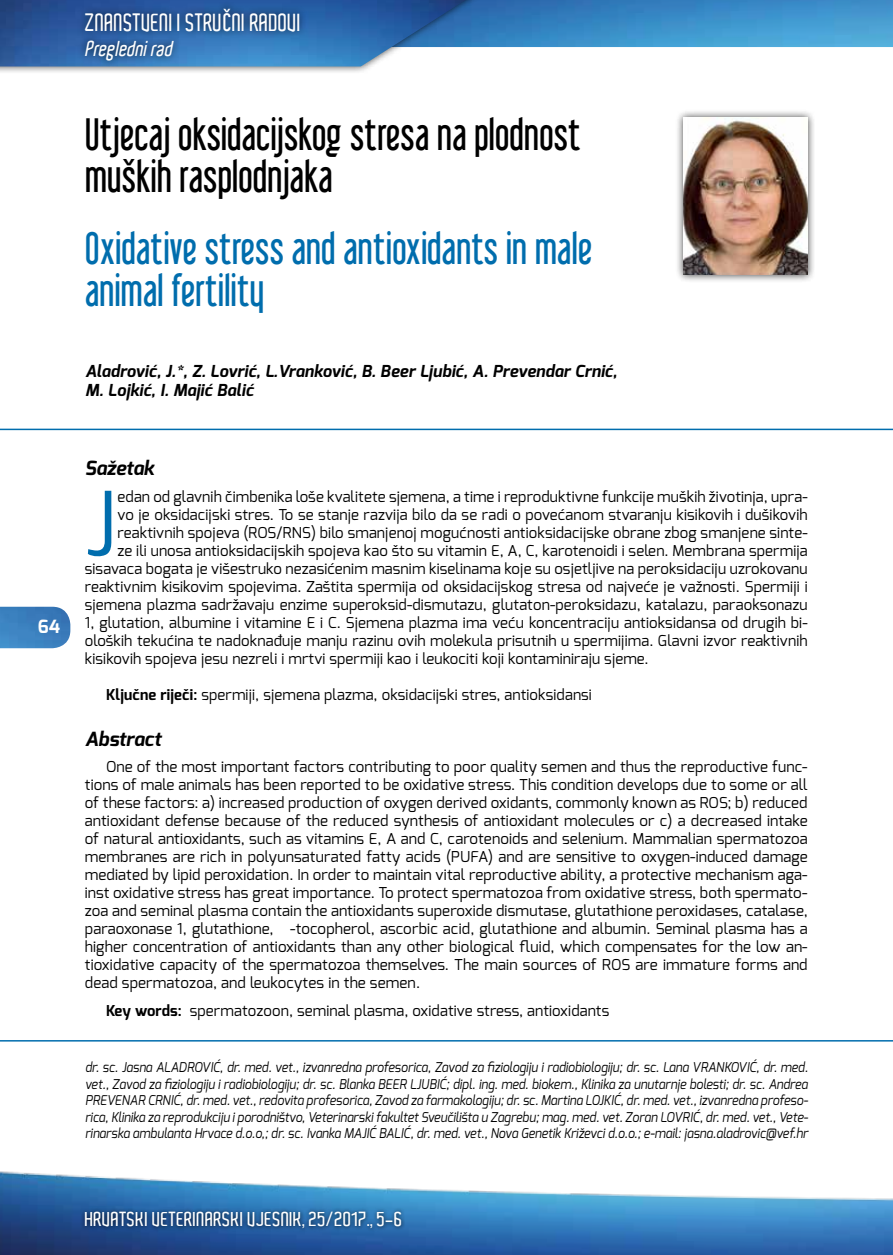
<style>
.page{position:relative;width:893px;height:1255px;background:#fff}
.page>*{position:absolute;margin:0;border:0;box-sizing:border-box;transform-origin:0 0}
.t1{font:88.8px "Exo";color:#006dad}
.t2{font:40.5px/42px "Libel Suit";letter-spacing:.01em;color:#000;scale:.96 1}
.t3{font:40.5px/42px "Libel Suit";letter-spacing:.01em;color:#006dad;scale:.96 1}
.t4{font:600 24px "Aldo";color:#fff;scale:.9 1}
.t5{font:italic 600 21px "Aldo";color:#fff;scale:.9 1}
.t6{font:600 19.5px "Aldo";color:#fff}
.t7{font:italic 700 19.5px "Exo";color:#000}
.t8{font:700 18.15px "Exo";color:#fff}
.t9{font:italic 700 16.5px/18.8px "Exo";letter-spacing:.01em;color:#000}
.t10{font:15px/18px "Exo";letter-spacing:.01em;color:#000;text-align:justify}
.t11{font:italic 13.5px/16.5px "Exo";color:#000;text-align:justify;scale:.91 1}
.s1{font-family:"Libel Suit";font-weight:400;font-size:22.5px}
.s2{font-weight:700}
</style>
<div class="page">
<img style="left:505px;top:0;width:388px;height:47px">
<div style="left:0;top:0;width:505px;height:75px;background:#000;opacity:.75"></div>
<img style="left:0;top:0;width:498px;height:66px">
<img style="left:0;top:1171px;width:893px;height:83px">
<img style="left:0;top:606px;width:70px;height:42px">
<div style="left:81px;top:1207px;width:325px;height:25px;background:#000;opacity:.75"></div>
<hr style="left:0;top:428px;width:893px;height:2px;background:#006dad">
<hr style="left:0;top:1039px;width:893px;height:2px;background:#006dad">
<div style="left:675px;top:110px;width:141px;height:173px;background:#000;opacity:.75"></div>
<img style="left:683px;top:118px;width:125px;height:157px">
<div style="left:78px;top:1px;width:230px;height:67px;background:#000;opacity:.75"></div>
<p class="t8" style="left:38px;top:614px;width:24px">64</p>
<h3 class="t4" style="left:85px;top:9px;width:242px">ZNANSTVENI I STRU<span class="s1">Č</span>NI RADOVI</h3>
<h3 class="t5" style="left:85px;top:37px;width:104px">Preglednirad</h3>
<h2 class="t2" style="left:85px;top:113px;width:518px">Utjecaj oksidacijskog stresa na plodnost muških rasplodnjaka</h2>
<h2 class="t3" style="left:85px;top:227px;width:530px">Oxidative stress and antioxidants in male animal fertility</h2>
<p class="t9" style="left:85px;top:362px;width:534px">Aladrović, J.*, Z. Lovrić, L.Vranković, B. Beer Ljubić, A. Prevendar Crnić,<br>M. Lojkić, I. Majić Balić</p>
<h3 class="t7" style="left:85px;top:455px;width:71px">Sažetak</h3>
<h1 class="t1" style="left:85px;top:466px;width:33px">J</h1>
<p class="t10" style="left:118px;top:487px;width:692px">edan od glavnih čimbenika loše kvalitete sjemena, a time i reproduktivne funkcije muških životinja, upra-</p>
<p class="t10" style="left:118px;top:505px;width:692px">vo je oksidacijski stres. To se stanje razvija bilo da se radi o povećanom stvaranju kisikovih i dušikovih</p>
<p class="t10" style="left:118px;top:523px;width:692px">reaktivnih spojeva (ROS/RNS) bilo smanjenoj mogućnosti antioksidacijske obrane zbog smanjene sinte-</p>
<p class="t10" style="left:118px;top:541px;width:692px">ze ili unosa antioksidacijskih spojeva kao što su vitamin E, A, C, karotenoidi i selen. Membrana spermija</p>
<p class="t10" style="left:85px;top:559px;width:724px">sisavaca bogata je višestruko nezasićenim masnim kiselinama koje su osjetljive na peroksidaciju uzrokovanu</p>
<p class="t10" style="left:85px;top:577px;width:724px">reaktivnim kisikovim spojevima. Zaštita spermija od oksidacijskog stresa od najveće je važnosti. Spermiji i</p>
<p class="t10" style="left:85px;top:595px;width:724px">sjemena plazma sadržavaju enzime superoksid-dismutazu, glutaton-peroksidazu, katalazu, paraoksonazu</p>
<p class="t10" style="left:85px;top:613px;width:724px">1, glutation, albumine i vitamine E i C. Sjemena plazma ima veću koncentraciju antioksidansa od drugih bi-</p>
<p class="t10" style="left:85px;top:631px;width:724px">oloških tekućina te nadoknađuje manju razinu ovih molekula prisutnih u spermijima. Glavni izvor reaktivnih</p>
<p class="t10" style="left:85px;top:649px;width:565px">kisikovih spojeva jesu nezreli i mrtvi spermiji kao i leukociti koji kontaminiraju sjeme.</p>
<p class="t10" style="left:106px;top:685px;width:487px"><span class="s2">Ključne riječi:</span> spermiji, sjemena plazma, oksidacijski stres, antioksidansi</p>
<h3 class="t7" style="left:85px;top:726px;width:78px">Abstract</h3>
<p class="t10" style="left:85px;top:757px;width:725px;text-indent:21px">One of the most important factors contributing to poor quality semen and thus the reproductive func&shy;tions of male animals has been reported to be oxidative stress. This condition develops due to some or all of these factors: a) increased production of oxygen derived oxidants, commonly known as ROS; b) reduced antioxidant defense because of the reduced synthesis of antioxidant molecules or c) a decreased intake of natural antioxidants, such as vitamins E, A and C, carotenoids and selenium. Mammalian spermatozoa membranes are rich in polyunsaturated fatty acids (PUFA) and are sensitive to oxygen-induced damage mediated by lipid peroxidation. In order to maintain vital reproductive ability, a protective mechanism aga&shy;inst oxidative stress has great importance. To protect spermatozoa from oxidative stress, both spermato&shy;zoa and seminal plasma contain the antioxidants superoxide dismutase, glutathione peroxidases, catalase, paraoxonase 1, glutathione, α-tocopherol, ascorbic acid, glutathione and albumin. Seminal plasma has a higher concentration of antioxidants than any other biological fluid, which compensates for the low an&shy;tioxidative capacity of the spermatozoa themselves. The main sources of ROS are immature forms and dead spermatozoa, and leukocytes in the semen.</p>
<p class="t10" style="left:106px;top:1001px;width:505px"><span class="s2">Key words:</span> spermatozoon, seminal plasma, oxidative stress, antioxidants</p>
<p class="t11" style="left:85px;top:1058px;width:796px">dr. sc. Jasna ALADROVIĆ, dr. med. vet., izvanredna profesorica, Zavod za fiziologiju i radiobiologiju; dr. sc. Lana VRANKOVIĆ, dr. med. vet., Zavod za fiziologiju i radiobiologiju; dr. sc. Blanka BEER LJUBIĆ; dipl. ing. med. biokem., Klinika za unutarnje bolesti; dr. sc. Andrea PREVENAR CRNIĆ, dr. med. vet., redovita profesorica, Zavod za farmakologiju; dr. sc. Martina LOJKIĆ, dr. med. vet., izvanredna profeso&shy;rica, Klinika za reprodukciju i porodništvo, Veterinarski fakultet Sveučilišta u Zagrebu; mag. med. vet. Zoran LOVRIĆ, dr. med. vet., Vete&shy;rinarska ambulanta Hrvace d.o.o,; dr. sc. Ivanka MAJIĆ BALIĆ, dr. med. vet., Nova Genetik Križevci d.o.o.; e-mail: jasna.aladrovic@vef.hr</p>
<h3 class="t6" style="left:85px;top:1207px;width:319px">HRVATSKI VETERINARSKI VJESNIK, 25/2017., 5-6</h3>
</div>
